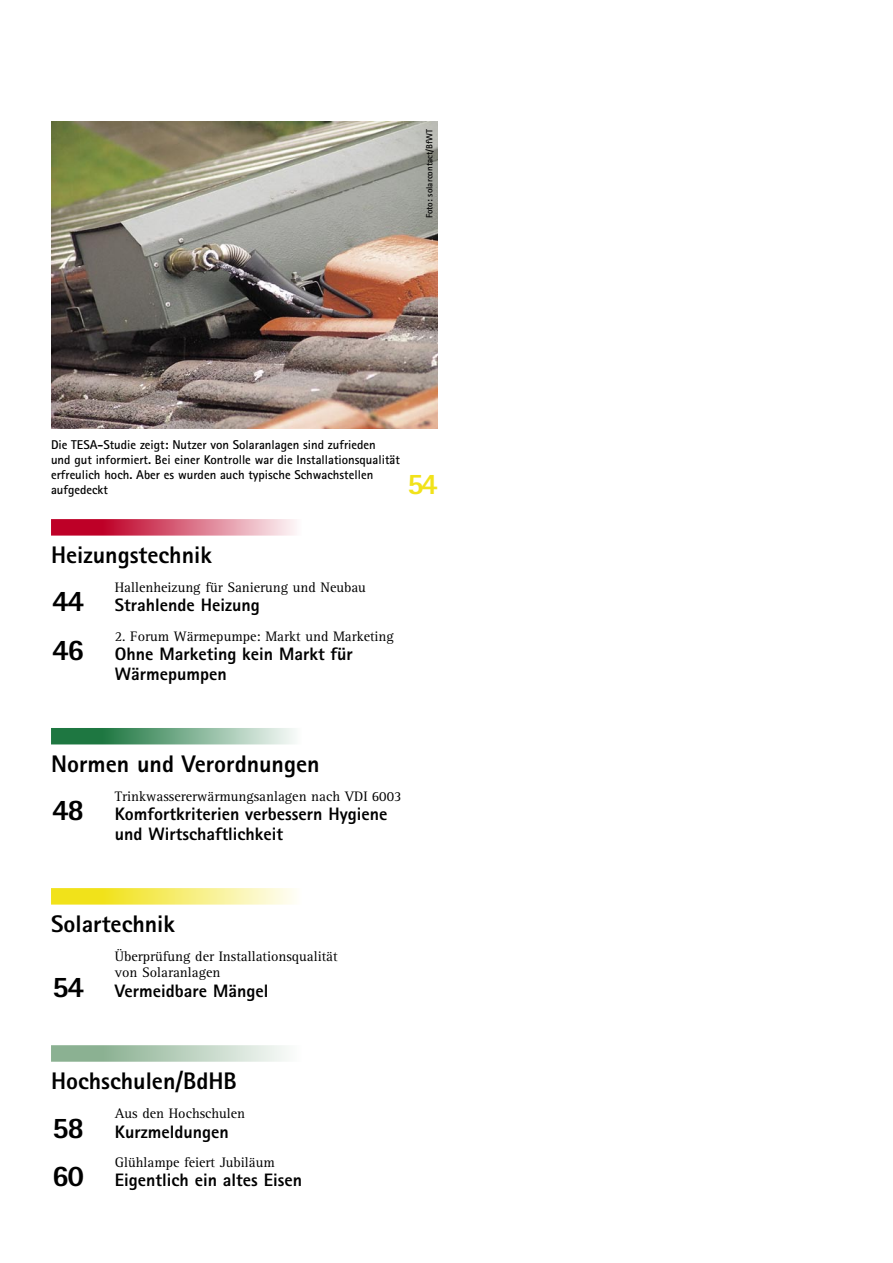
<style>
.page{position:relative;width:893px;height:1263px;background:#fff}
.page>*{position:absolute;margin:0;border:0;box-sizing:border-box;transform-origin:0 0}
.T_Inhalt_groß_ohne_Abstand{font:800 30px "Rotis Sans Serif";letter-spacing:-.045em;color:#000}
.T02_BU_Autor{font:800 30px "Rotis Sans Serif";color:#f1e21a}
.T_Inhalt_Headline{font:800 24px "Rotis Sans Serif";color:#000}
.T_Inhalt_groß_ohne_Abstand-2{font:800 18px/19.5px "Rotis Sans Serif";color:#000}
.T_Inhalt_klein{font:14.25px/16.5px "Rotis Serif";color:#000}
.T02_BU_Autor-2{font:700 12.75px/15px "Rotis Sans Serif";color:#000}
.T07a_Foto{font:700 9px "Rotis Sans Serif";color:#000}
</style>
<div class="page">
<img style="left:51px;top:121px;width:387px;height:307px">
<svg style="left:51px;top:519px;width:245px;height:17px;background:#d7657c"></svg>
<svg style="left:51px;top:728px;width:244px;height:16px;background:#72aa88"></svg>
<svg style="left:51px;top:888px;width:244px;height:16px;background:#f6ed71"></svg>
<svg style="left:51px;top:1045px;width:235px;height:17px;background:#b6ceba"></svg>
<p class="T07a_Foto" style="left:424px;top:218px;width:90px;rotate:-90deg">Foto: solarcontact/BfWT</p>
<p class="T02_BU_Autor-2" style="left:51px;top:437px;width:350px">Die TESA-Studie zeigt: Nutzer von Solaranlagen sind zufrieden<br>und gut informiert. Bei einer Kontrolle war die Installationsqualität erfreulich hoch. Aber es wurden auch typische Schwachstellen aufgedeckt</p>
<p class="T02_BU_Autor" style="left:407px;top:465px;width:32px">54</p>
<p class="T_Inhalt_Headline" style="left:51px;top:539px;width:162px">Heizungstechnik</p>
<p class="T_Inhalt_klein" style="left:115px;top:579px;width:253px">Hallenheizung für Sanierung und Neubau</p>
<p class="T_Inhalt_groß_ohne_Abstand" style="left:52px;top:582px;width:34px">44</p>
<p class="T_Inhalt_groß_ohne_Abstand-2" style="left:115px;top:595px;width:146px">Strahlende Heizung</p>
<p class="T_Inhalt_klein" style="left:115px;top:628px;width:281px">2. Forum Wärmepumpe: Markt und Marketing</p>
<p class="T_Inhalt_groß_ohne_Abstand" style="left:52px;top:631px;width:34px">46</p>
<p class="T_Inhalt_groß_ohne_Abstand-2" style="left:115px;top:644px;width:240px">Ohne Marketing kein Markt für<br>Wärmepumpen</p>
<p class="T_Inhalt_Headline" style="left:51px;top:748px;width:270px">Normen und Verordnungen</p>
<p class="T_Inhalt_klein" style="left:115px;top:788px;width:288px">Trinkwassererwärmungsanlagen nach VDI 6003</p>
<p class="T_Inhalt_groß_ohne_Abstand" style="left:52px;top:791px;width:34px">48</p>
<p class="T_Inhalt_groß_ohne_Abstand-2" style="left:115px;top:804px;width:274px">Komfortkriterien verbessern Hygiene und Wirtschaftlichkeit</p>
<p class="T_Inhalt_Headline" style="left:51px;top:908px;width:125px">Solartechnik</p>
<p class="T_Inhalt_klein" style="left:115px;top:948px;width:224px">Überprüfung der Installationsqualität von Solaranlagen</p>
<p class="T_Inhalt_groß_ohne_Abstand" style="left:52px;top:968px;width:34px">54</p>
<p class="T_Inhalt_groß_ohne_Abstand-2" style="left:115px;top:981px;width:155px">Vermeidbare Mängel</p>
<p class="T_Inhalt_Headline" style="left:51px;top:1065px;width:187px">Hochschulen/BdHB</p>
<p class="T_Inhalt_klein" style="left:115px;top:1105px;width:132px">Aus den Hochschulen</p>
<p class="T_Inhalt_groß_ohne_Abstand" style="left:52px;top:1108px;width:34px">58</p>
<p class="T_Inhalt_groß_ohne_Abstand-2" style="left:115px;top:1121px;width:116px">Kurzmeldungen</p>
<p class="T_Inhalt_klein" style="left:115px;top:1154px;width:161px">Glühlampe feiert Jubiläum</p>
<p class="T_Inhalt_groß_ohne_Abstand" style="left:52px;top:1157px;width:34px">60</p>
<p class="T_Inhalt_groß_ohne_Abstand-2" style="left:115px;top:1170px;width:189px">Eigentlich ein altes Eisen</p>
</div>
